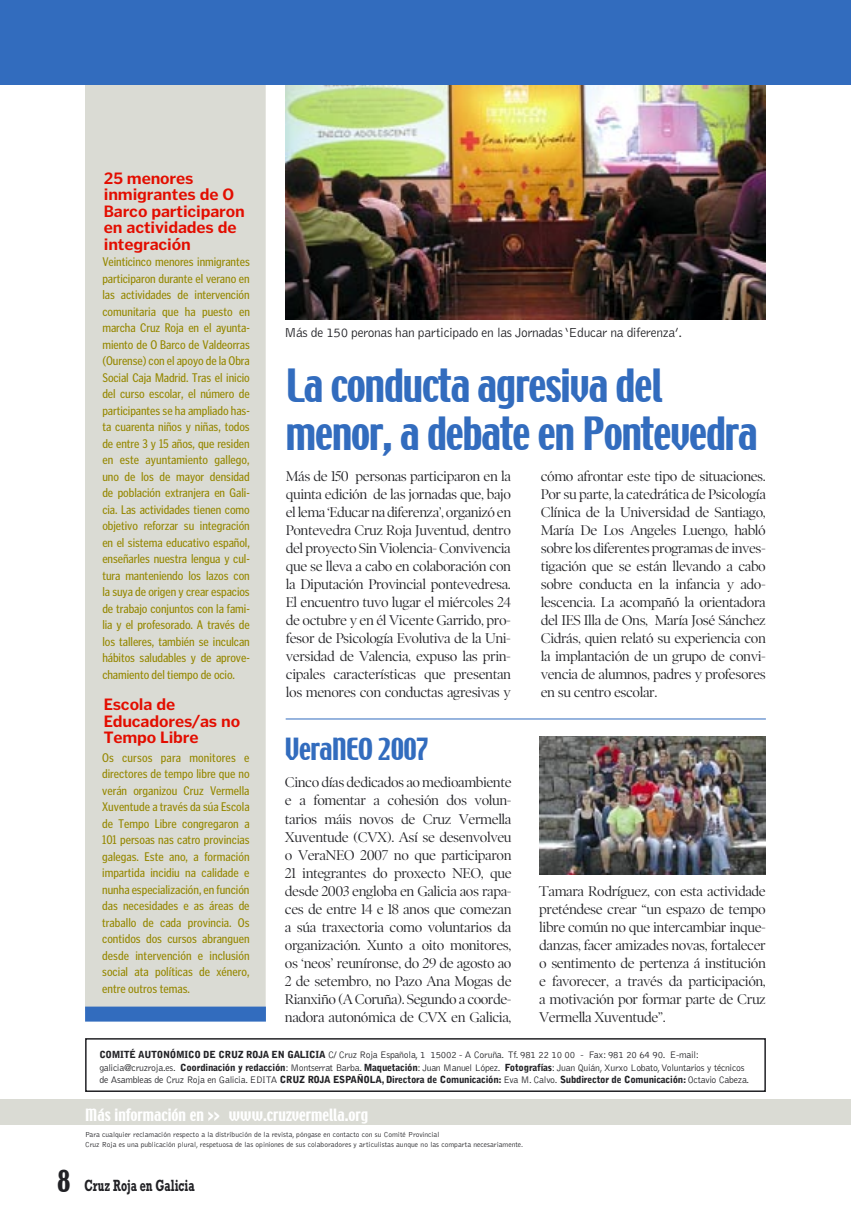
<style>
.page{position:relative;width:851px;height:1221px;background:#fff}
.page>*{position:absolute;margin:0;border:0;box-sizing:border-box;transform-origin:0 0}
.t1{font:40.5px/48.6px "Techno";letter-spacing:-.025em;color:#326cbe}
.t2{font:27px "Techno";letter-spacing:-.025em;color:#326cbe}
.t3{font:700 16.5px/16.5px "Poynter Gothic Text";letter-spacing:-.01em;color:#e30d00}
.t4{font:700 16.5px "Rockwell";letter-spacing:.005em;color:#212125;scale:.65 1}
.t5{font:15px "Techno";color:#fff}
.t6{font:14.25px/18px "Poynter OS Display";letter-spacing:-.03em;color:#212125;text-align:justify}
.t7{font:300 13.5px "Bell Gothic";letter-spacing:-.025em;color:#212125}
.t8{font:condensed 12.75px/16.5px "Poynter Gothic Text";color:#958700;text-align:justify}
.t9{font:300 9.75px/12.8px "Bell Gothic";letter-spacing:-.025em;color:#212125}
.t10{font:300 7.5px/9.8px "Bell Gothic";color:#212125}
.s1{font-weight:900}
.s2{font-size:18px}
.s3{font-family:"Techno";font-weight:400;font-size:27px}
</style>
<div class="page">
<img style="left:286px;top:85px;width:479px;height:234px">
<div style="left:86px;top:62px;width:179px;height:948px;background:#dadbd4"></div>
<div style="left:85px;top:62px;width:181px;height:949px;border:2px solid #dadbd4"></div>
<div style="left:0;top:0;width:850px;height:85px;background:#326cbe"></div>
<div style="left:0;top:1099px;width:850px;height:26px;background:#dadbd4"></div>
<div style="left:85px;top:1038px;width:680px;height:53px;border:2px solid #212125"></div>
<div style="left:85px;top:1006px;width:181px;height:15px;background:#326cbe"></div>
<img style="left:539px;top:736px;width:226px;height:138px">
<hr style="left:285px;top:718px;width:480px;height:1px;background:#326cbe">
<p class="t3" style="left:104px;top:169px;width:142px">25 menores inmigrantes de O<br>Barco participaron en actividades de integración</p>
<p class="t8" style="left:102px;top:253px;width:149px">Veinticinco menores inmigrantes participaron durante el verano en las actividades de intervención comunitaria que ha puesto en marcha Cruz Roja en el ayunta&shy;miento de O Barco de Valdeorras (Ourense) con el apoyo de la Obra Social Caja Madrid. Tras el inicio del curso escolar, el número de participantes se ha ampliado has&shy;ta cuarenta niños y niñas, todos de entre 3 y 15 años, que residen en este ayuntamiento gallego, uno de los de mayor densidad de población extranjera en Gali&shy;cia. Las actividades tienen como objetivo reforzar su integración en el sistema educativo español, enseñarles nuestra lengua y cul&shy;tura manteniendo los lazos con la suya de origen y crear espacios de trabajo conjuntos con la fami&shy;lia y el profesorado. A través de los talleres, también se inculcan hábitos saludables y de aprove&shy;chamiento del tiempo de ocio.</p>
<p class="t3" style="left:104px;top:696px;width:138px">Escola de<br>Educadores/as no<br>Tempo Libre</p>
<p class="t8" style="left:102px;top:749px;width:149px">Os cursos para monitores e directores de tempo libre que no verán organizou Cruz Vermella Xuventude a través da súa Escola de Tempo Libre congregaron a 101 persoas nas catro provincias galegas. Este ano, a formación impartida incidiu na calidade e nunha especialización, en función das necesidades e as áreas de traballo de cada provincia. Os contidos dos cursos abranguen desde intervención e inclusión social ata políticas de xénero, entre outros temas.</p>
<p class="t7" style="left:284px;top:325px;width:399px">Más de 150 peronas han participado en las Jornadas ‘Educar na diferenza’.</p>
<h1 class="t1" style="left:286px;top:363px;width:473px">La conducta agresiva del menor, a debate en Pontevedra</h1>
<p class="t6" style="left:286px;top:467px;width:227px">Más de 150 personas participaron en la quinta edición de las jornadas que, bajo el lema ‘Educar na diferenza’, organizó en Pontevedra Cruz Roja Juventud, dentro del proyecto Sin Violencia- Convivencia que se lleva a cabo en colaboración con la Diputación Provincial pontevedresa.<br>El encuentro tuvo lugar el miércoles 24 de octubre y en él Vicente Garrido, pro&shy;fesor de Psicología Evolutiva de la Uni&shy;versidad de Valencia, expuso las prin&shy;cipales características que presentan los menores con conductas agresivas y</p>
<p class="t6" style="left:540px;top:467px;width:226px">cómo afrontar este tipo de situaciones.<br>Por su parte, la catedrática de Psicología Clínica de la Universidad de Santiago, María De Los Angeles Luengo, habló sobre los diferentes programas de inves&shy;tigación que se están llevando a cabo sobre conducta en la infancia y ado&shy;lescencia. La acompañó la orientadora del IES Illa de Ons, María José Sánchez Cidrás, quien relató su experiencia con la implantación de un grupo de convi&shy;vencia de alumnos, padres y profesores en su centro escolar.</p>
<h2 class="t2" style="left:285px;top:731px;width:146px">VeraNEO 2007</h2>
<p class="t6" style="left:285px;top:773px;width:228px">Cinco días dedicados ao medioambiente e a fomentar a cohesión dos volun&shy;tarios máis novos de Cruz Vermella Xuventude (CVX). Así se desenvolveu o VeraNEO 2007 no que participaron 21 integrantes do proxecto NEO, que desde 2003 engloba en Galicia aos rapa&shy;ces de entre 14 e 18 anos que comezan a súa traxectoria como voluntarios da organización. Xunto a oito monitores, os ‘neos’ reuníronse, do 29 de agosto ao 2 de setembro, no Pazo Ana Mogas de Rianxiño (A Coruña). Segundo a coorde&shy;nadora autonómica de CVX en Galicia,</p>
<p class="t6" style="left:539px;top:881px;width:228px">Tamara Rodríguez, con esta actividade preténdese crear “un espazo de tempo libre común no que intercambiar inque&shy;danzas, facer amizades novas, fortalecer o sentimento de pertenza á institución e favorecer, a través da participación, a motivación por formar parte de Cruz Vermella Xuventude”.</p>
<p class="t9" style="left:99px;top:1048px;width:651px"><span class="s1">COMITÉ AUTONÓMICO DE CRUZ ROJA EN GALICIA</span> C/ Cruz Roja Española, 1 15002 - A Coruña. Tf. 981 22 10 00 - Fax: 981 20 64 90. E-mail: galicia@cruzroja.es. <span class="s1">Coordinación y redacción</span>: Montserrat Barba. <span class="s1">Maquetación</span>: Juan Manuel López. <span class="s1">Fotografías</span>: Juan Quián, Xurxo Lobato, Voluntarios y técnicos de Asambleas de Cruz Roja en Galicia. EDITA <span class="s1">CRUZ ROJA ESPAÑOLA, Directora de Comunicación:</span> Eva M. Calvo. <span class="s1">Subdirector de Comunicación:</span> Octavio Cabeza.</p>
<p class="t5" style="left:85px;top:1104px;width:284px">Más información en <span class="s2">&gt;&gt;</span> www.cruzvermella.org</p>
<p class="t10" style="left:85px;top:1130px;width:439px">Para cualquier reclamación respecto a la distribución de la revista, póngase en contacto con su Comité Provincial<br>Cruz Roja es una publicación plural, respetuosa de las opiniones de sus colaboradores y articulistas aunque no las comparta necesariamente.</p>
<p class="t4" style="left:57px;top:1175px;width:213px"><span class="s3">8</span> Cruz Roja en Galicia</p>
</div>
